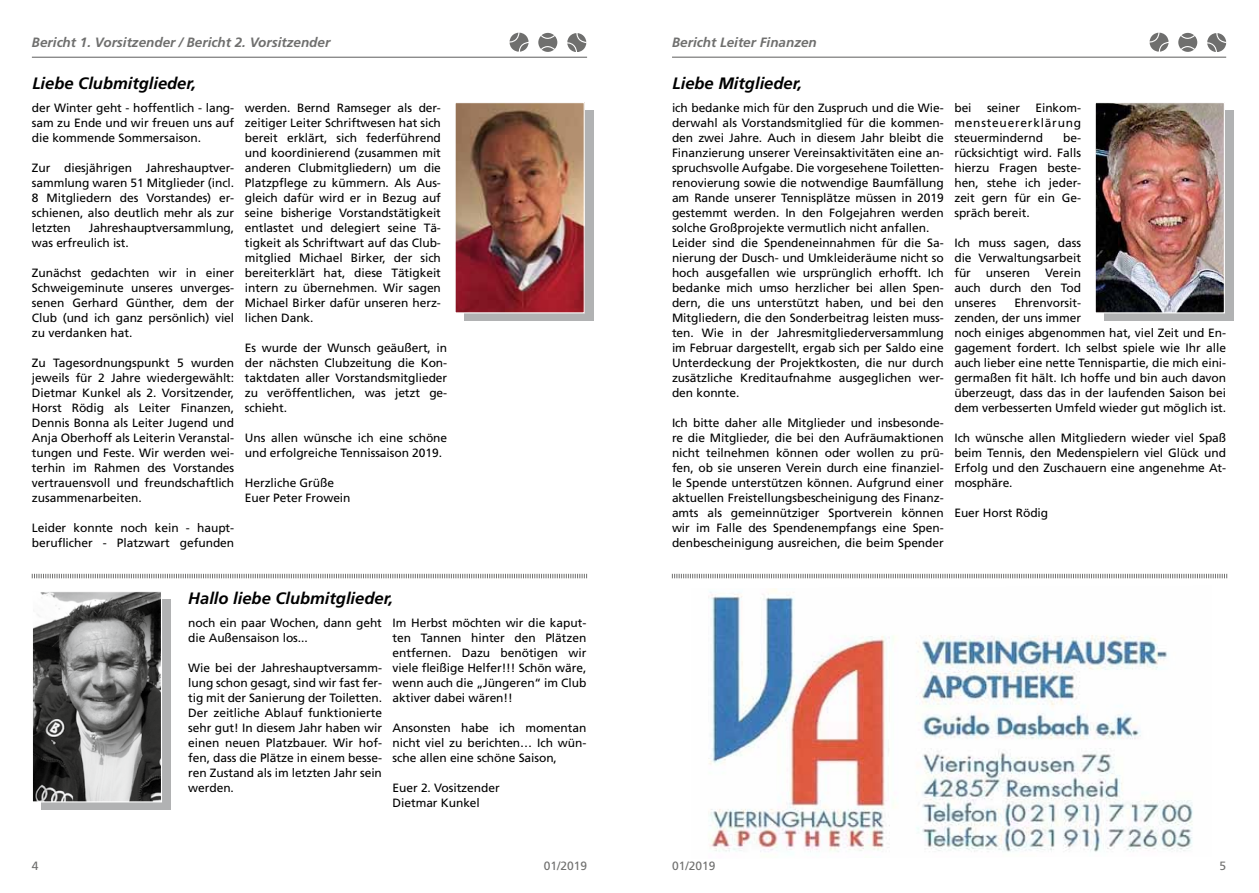
<style>
.page{position:relative;width:1259px;height:893px;background:#fff}
.page>*{position:absolute;margin:0;border:0;box-sizing:border-box;transform-origin:0 0}
.t1{font:italic 700 16.5px "Frutiger";color:#000}
.t2{font:italic 700 13.5px "Frutiger";color:#6f6f6e}
.t3{font:12px/15px "Frutiger";letter-spacing:-.005em;color:#000;text-align:justify}
.t4{font:12px "Frutiger";color:#6f6f6e}
</style>
<div class="page">
<hr style="left:32px;top:57px;width:555px;height:1px;background:#6f6f6e">
<svg style="left:509px;top:32px;width:20px;height:20px"></svg>
<svg style="left:567px;top:33px;width:20px;height:19px"></svg>
<svg style="left:538px;top:33px;width:19px;height:19px"></svg>
<svg style="left:540px;top:34px;width:16px;height:17px"></svg>
<hr style="left:672px;top:57px;width:554px;height:1px;background:#6f6f6e">
<svg style="left:1149px;top:32px;width:20px;height:20px"></svg>
<svg style="left:1207px;top:33px;width:20px;height:19px"></svg>
<svg style="left:1178px;top:33px;width:19px;height:19px"></svg>
<svg style="left:1180px;top:34px;width:16px;height:17px"></svg>
<div style="left:464px;top:111px;width:129px;height:210px;background:#b1b2b3"></div>
<img style="left:456px;top:104px;width:127px;height:207px">
<div style="left:454px;top:102px;width:131px;height:211px;border:1px solid #fff"></div>
<svg style="left:31px;top:573px;width:556px;height:6px"></svg>
<div style="left:42px;top:600px;width:129px;height:210px;background:#b1b2b3"></div>
<img style="left:34px;top:593px;width:126px;height:207px">
<div style="left:32px;top:591px;width:130px;height:211px;border:1px solid #fff"></div>
<div style="left:1104px;top:111px;width:129px;height:210px;background:#b1b2b3"></div>
<img style="left:1096px;top:104px;width:127px;height:207px">
<div style="left:1094px;top:102px;width:131px;height:211px;border:1px solid #fff"></div>
<img style="left:708px;top:588px;width:485px;height:264px">
<svg style="left:671px;top:573px;width:556px;height:6px"></svg>
<p class="t2" style="left:32px;top:34px;width:300px">Bericht 1. Vorsitzender / Bericht 2. Vorsitzender</p>
<h1 class="t1" style="left:32px;top:74px;width:165px">Liebe Clubmitglieder,</h1>
<p class="t3" style="left:32px;top:101px;width:204px">der Winter geht - hoffentlich - lang&shy;sam zu Ende und wir freuen uns auf die kommende Sommersaison.</p>
<p class="t3" style="left:32px;top:161px;width:204px">Zur diesjährigen Jahreshauptver&shy;sammlung waren 51 Mitglieder (incl.<br>8 Mitgliedern des Vorstandes) er&shy;schienen, also deutlich mehr als zur letzten</p>
<p class="t3" style="left:32px;top:221px;width:204px;text-indent:57px">Jahreshauptversammlung, was erfreulich ist.</p>
<p class="t3" style="left:32px;top:266px;width:204px">Zunächst gedachten wir in einer Schweigeminute unseres unverges&shy;senen Gerhard Günther, dem der Club (und ich ganz persönlich) viel zu verdanken hat.</p>
<p class="t3" style="left:32px;top:356px;width:204px">Zu Tagesordnungspunkt 5 wurden jeweils für 2 Jahre wiedergewählt:<br>Dietmar Kunkel als 2. Vorsitzender, Horst Rödig als Leiter Finanzen, Dennis Bonna als Leiter Jugend und Anja Oberhoff als Leiterin Veranstal&shy;tungen und Feste. Wir werden wei&shy;terhin im Rahmen des Vorstandes vertrauensvoll und freundschaftlich zusammenarbeiten.</p>
<p class="t3" style="left:32px;top:521px;width:204px">Leider konnte noch kein - haupt&shy;beruflicher - Platzwart gefunden</p>
<p class="t3" style="left:245px;top:101px;width:198px">werden. Bernd Ramseger als der&shy;zeitiger Leiter Schriftwesen hat sich bereit erklärt, sich federführend und koordinierend (zusammen mit anderen Clubmitgliedern) um die Platzpflege zu kümmern. Als Aus&shy;gleich dafür wird er in Bezug auf seine bisherige Vorstandstätigkeit entlastet und delegiert seine Tä&shy;tigkeit als Schriftwart auf das Club&shy;mitglied Michael Birker, der sich bereiterklärt hat, diese Tätigkeit intern zu übernehmen. Wir sagen Michael Birker dafür unseren herz&shy;lichen Dank.</p>
<p class="t3" style="left:245px;top:341px;width:204px">Es wurde der Wunsch geäußert, in der nächsten Clubzeitung die Kon&shy;taktdaten aller Vorstandsmitglieder zu veröffentlichen, was jetzt ge&shy;schieht.</p>
<p class="t3" style="left:245px;top:431px;width:204px">Uns allen wünsche ich eine schöne und erfolgreiche Tennissaison 2019.</p>
<p class="t3" style="left:245px;top:476px;width:107px">Herzliche Grüße<br>Euer Peter Frowein</p>
<h1 class="t1" style="left:188px;top:588px;width:206px">Hallo liebe Clubmitglieder,</h1>
<p class="t3" style="left:188px;top:615px;width:195px">noch ein paar Wochen, dann geht die Außensaison los...</p>
<p class="t3" style="left:188px;top:660px;width:195px">Wie bei der Jahreshauptversamm&shy;lung schon gesagt, sind wir fast fer&shy;tig mit der Sanierung der Toiletten.<br>Der zeitliche Ablauf funktionierte sehr gut! In diesem Jahr haben wir einen neuen Platzbauer. Wir hof&shy;fen, dass die Plätze in einem besse&shy;ren Zustand als im letzten Jahr sein werden.</p>
<p class="t3" style="left:393px;top:615px;width:195px">Im Herbst möchten wir die kaput&shy;ten Tannen hinter den Plätzen entfernen. Dazu benötigen wir viele fleißige Helfer!!! Schön wäre, wenn auch die „Jüngeren“ im Club aktiver dabei wären!!</p>
<p class="t3" style="left:393px;top:720px;width:195px">Ansonsten habe ich momentan nicht viel zu berichten… Ich wün&shy;sche allen eine schöne Saison,</p>
<p class="t3" style="left:393px;top:780px;width:109px">Euer 2. Vositzender<br>Dietmar Kunkel</p>
<p class="t2" style="left:672px;top:34px;width:146px">Bericht Leiter Finanzen</p>
<h1 class="t1" style="left:672px;top:74px;width:131px">Liebe Mitglieder,</h1>
<p class="t3" style="left:672px;top:101px;width:273px;text-align:left">ich bedanke mich für den Zuspruch und die Wie&shy;derwahl als Vorstandsmitglied für die kommen&shy;den zwei Jahre. Auch in diesem Jahr bleibt die Finanzierung unserer Vereinsaktivitäten eine an&shy;spruchsvolle Aufgabe. Die vorgesehene Toiletten&shy;renovierung sowie die notwendige Baumfällung am Rande unserer Tennisplätze müssen in 2019 gestemmt werden. In den Folgejahren werden solche Großprojekte vermutlich nicht anfallen.<br>Leider sind die Spendeneinnahmen für die Sa&shy;nierung der Dusch- und Umkleideräume nicht so hoch ausgefallen wie ursprünglich erhofft. Ich bedanke mich umso herzlicher bei allen Spen&shy;dern, die uns unterstützt haben, und bei den Mitgliedern, die den Sonderbeitrag leisten muss&shy;ten. Wie in der Jahresmitgliederversammlung im Februar dargestellt, ergab sich per Saldo eine Unterdeckung der Projektkosten, die nur durch zusätzliche Kreditaufnahme ausgeglichen wer&shy;den konnte.</p>
<p class="t3" style="left:672px;top:416px;width:273px">Ich bitte daher alle Mitglieder und insbesonde&shy;re die Mitglieder, die bei den Aufräumaktionen nicht teilnehmen können oder wollen zu prü&shy;fen, ob sie unseren Verein durch eine finanziel&shy;le Spende unterstützen können. Aufgrund einer aktuellen Freistellungsbescheinigung des Finanz&shy;amts als gemeinnütziger Sportverein können wir im Falle des Spendenempfangs eine Spen&shy;denbescheinigung ausreichen, die beim Spender</p>
<p class="t3" style="left:954px;top:101px;width:128px;text-indent:81px">Einkom&shy;mensteuererklärung steuermindernd</p>
<p class="t3" style="left:954px;top:101px;width:19px">bei</p>
<p class="t3" style="left:987px;top:101px;width:35px">seiner</p>
<p class="t3" style="left:954px;top:131px;width:128px;text-indent:109px">be&shy;rücksichtigt wird. Falls hierzu Fragen beste&shy;hen, stehe ich jeder&shy;zeit gern für ein Ge&shy;spräch bereit.</p>
<p class="t3" style="left:954px;top:236px;width:128px">Ich muss sagen, dass die Verwaltungsarbeit für unseren Verein auch durch den Tod unseres</p>
<p class="t3" style="left:954px;top:296px;width:273px;text-align:left;text-indent:60px">Ehrenvorsit-<br>zenden, der uns immer<br>noch einiges abgenommen hat, viel Zeit und En&shy;gagement fordert. Ich selbst spiele wie Ihr alle auch lieber eine nette Tennispartie, die mich eini&shy;germaßen fit hält. Ich hoffe und bin auch davon überzeugt, dass das in der laufenden Saison bei dem verbesserten Umfeld wieder gut möglich ist.</p>
<p class="t3" style="left:954px;top:431px;width:273px">Ich wünsche allen Mitgliedern wieder viel Spaß beim Tennis, den Medenspielern viel Glück und Erfolg und den Zuschauern eine angenehme At&shy;mosphäre.</p>
<p class="t3" style="left:954px;top:506px;width:95px">Euer Horst Rödig</p>
<p class="t4" style="left:32px;top:859px;width:8px">4</p>
<p class="t4" style="left:544px;top:859px;width:45px">01/2019</p>
<p class="t4" style="left:672px;top:859px;width:45px">01/2019</p>
<p class="t4" style="left:1219px;top:859px;width:8px">5</p>
</div>
